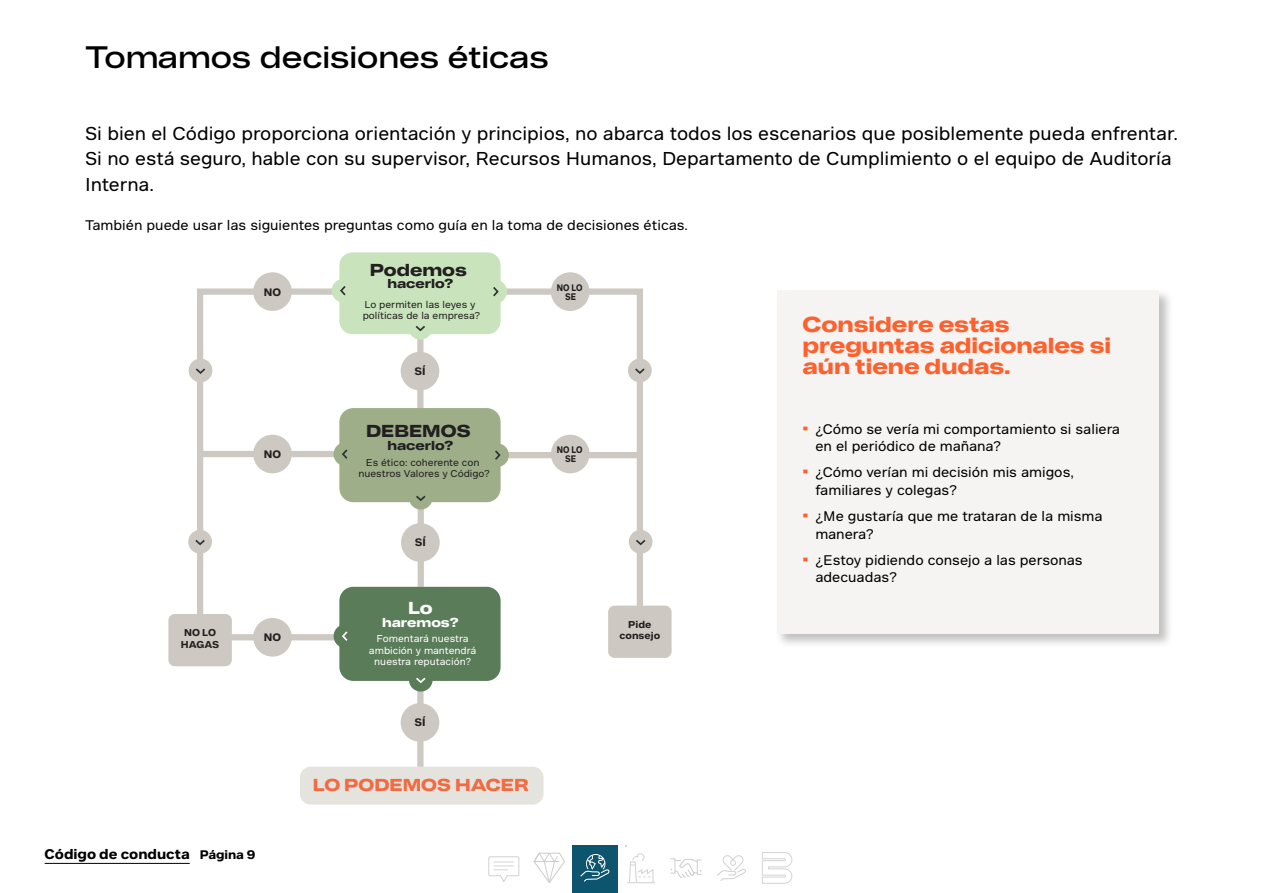
<style>
.page{position:relative;width:1263px;height:893px;background:#fff}
.page>*{position:absolute;margin:0;border:0;box-sizing:border-box;transform-origin:0 0}
.Title_X_X_-_Black_reg{font:30px "Bekaert Headline";color:#000}
.BRO_Title_white_post_it{font:700 21px/21px "Bekaert Headline";color:#ff602c}
.BRO_Intro_text{font:18px/25.5px "Bekaert Text";color:#000}
.t1{font:700 16.8px "Bekaert Headline";color:#231f20}
.t2{font:700 16.8px "Bekaert Headline";color:#f26a40}
.t3{font:700 16.8px "Bekaert Headline";color:#fff}
.BRO_Body_text{font:13.5px/17.5px "Bekaert Text";color:#000}
.t4{font:700 13.5px "Bekaert Text";color:#000}
.t5{font:700 12.6px "Bekaert Headline";color:#231f20}
.t6{font:700 12.6px "Bekaert Headline";letter-spacing:-.005em;color:#fff}
.t7{font:700 10.5px "Bekaert Text";color:#231f20}
.t8{font:9.6px/11.6px "Bekaert Text";color:#231f20}
.t9{font:9.6px/11.6px "Bekaert Text";color:#fff;text-align:center}
.t10{font:700 9.6px/11.6px "Bekaert Text";color:#231f20;text-align:center}
.t11{font:700 9.15px/9.1px "Bekaert Text";color:#231f20;text-align:center;scale:.84 1}
.s1{font-size:12px}
.s2{font-weight:700;font-size:16.5px;color:#ff602c}
</style>
<div class="page">
<div style="left:300px;top:767px;width:243px;height:38px;background:#e5e3de;border-radius:11px"></div>
<div style="left:417px;top:330px;width:6px;height:85px;background:#cdc9c2"></div>
<svg style="left:194px;top:286px;width:152px;height:360px"></svg>
<svg style="left:494px;top:285px;width:152px;height:325px"></svg>
<div style="left:253px;top:272px;width:39px;height:39px;background:#cdc9c2;border-radius:50%"></div>
<div style="left:551px;top:272px;width:38px;height:39px;background:#cdc9c2;border-radius:50%"></div>
<div style="left:608px;top:606px;width:64px;height:52px;background:#cdc9c2;border-radius:6px"></div>
<div style="left:189px;top:359px;width:23px;height:23px;background:#cdc9c2;border-radius:50%"></div>
<svg style="left:196px;top:368px;width:9px;height:6px"></svg>
<div style="left:628px;top:359px;width:24px;height:23px;background:#cdc9c2;border-radius:50%"></div>
<svg style="left:635px;top:368px;width:10px;height:6px"></svg>
<div style="left:401px;top:352px;width:38px;height:38px;background:#cdc9c2;border-radius:50%"></div>
<div style="left:418px;top:501px;width:6px;height:86px;background:#cdc9c2"></div>
<div style="left:401px;top:523px;width:39px;height:39px;background:#cdc9c2;border-radius:50%"></div>
<div style="left:501px;top:452px;width:139px;height:6px;background:#cdc9c2"></div>
<div style="left:551px;top:435px;width:38px;height:38px;background:#cdc9c2;border-radius:50%"></div>
<div style="left:203px;top:451px;width:139px;height:6px;background:#cdc9c2"></div>
<div style="left:339px;top:252px;width:162px;height:82px;background:#c9e4bc;border-radius:13px"></div>
<div style="left:339px;top:408px;width:162px;height:94px;background:#9dae89;border-radius:14px"></div>
<div style="left:253px;top:435px;width:39px;height:38px;background:#cdc9c2;border-radius:50%"></div>
<div style="left:417px;top:681px;width:6px;height:86px;background:#cdc9c2"></div>
<div style="left:401px;top:703px;width:38px;height:39px;background:#cdc9c2;border-radius:50%"></div>
<div style="left:203px;top:634px;width:139px;height:6px;background:#cdc9c2"></div>
<div style="left:253px;top:618px;width:39px;height:39px;background:#cdc9c2;border-radius:50%"></div>
<div style="left:168px;top:614px;width:64px;height:52px;background:#cdc9c2;border-radius:6px"></div>
<div style="left:188px;top:530px;width:24px;height:24px;background:#cdc9c2;border-radius:50%"></div>
<svg style="left:195px;top:540px;width:10px;height:5px"></svg>
<div style="left:629px;top:530px;width:23px;height:24px;background:#cdc9c2;border-radius:50%"></div>
<svg style="left:636px;top:540px;width:9px;height:5px"></svg>
<div style="left:339px;top:587px;width:162px;height:94px;background:#5a7c58;border-radius:14px"></div>
<div style="left:483px;top:280px;width:24px;height:23px;background:#c9e4bc;border-radius:50%"></div>
<svg style="left:493px;top:287px;width:6px;height:9px"></svg>
<div style="left:332px;top:279px;width:23px;height:24px;background:#c9e4bc;border-radius:50%"></div>
<svg style="left:340px;top:286px;width:6px;height:9px"></svg>
<div style="left:408px;top:316px;width:24px;height:24px;background:#c9e4bc;border-radius:50%"></div>
<svg style="left:416px;top:326px;width:9px;height:5px"></svg>
<div style="left:485px;top:443px;width:24px;height:24px;background:#9dae89;border-radius:50%"></div>
<svg style="left:495px;top:450px;width:6px;height:10px"></svg>
<div style="left:334px;top:442px;width:23px;height:24px;background:#9dae89;border-radius:50%"></div>
<svg style="left:342px;top:449px;width:5px;height:10px"></svg>
<div style="left:409px;top:486px;width:24px;height:24px;background:#9dae89;border-radius:50%"></div>
<svg style="left:416px;top:496px;width:9px;height:5px"></svg>
<div style="left:334px;top:624px;width:23px;height:24px;background:#5a7c58;border-radius:50%"></div>
<svg style="left:342px;top:631px;width:5px;height:10px"></svg>
<div style="left:409px;top:668px;width:24px;height:23px;background:#5a7c58;border-radius:50%"></div>
<svg style="left:416px;top:678px;width:9px;height:5px"></svg>
<div style="left:776px;top:288px;width:397px;height:360px;background:#000;opacity:.25"></div>
<div style="left:777px;top:291px;width:382px;height:343px;background:#f5f4f2"></div>
<svg style="left:488px;top:856px;width:32px;height:26px"></svg>
<svg style="left:533px;top:852px;width:32px;height:31px"></svg>
<svg style="left:627px;top:853px;width:28px;height:31px"></svg>
<svg style="left:717px;top:855px;width:29px;height:26px"></svg>
<svg style="left:670px;top:858px;width:32px;height:20px"></svg>
<svg style="left:762px;top:852px;width:30px;height:32px"></svg>
<div style="left:572px;top:845px;width:46px;height:48px;background:#0d546f"></div>
<svg style="left:580px;top:854px;width:30px;height:28px"></svg>
<hr style="left:45px;top:863px;width:145px;height:1px;background:#000">
<p class="Title_X_X_-_Black_reg" style="left:85px;top:38px;width:465px">Tomamos decisiones éticas</p>
<p class="BRO_Intro_text" style="left:85px;top:121px;width:1094px">Si bien el Código proporciona orientación y principios, no abarca todos los escenarios que posiblemente pueda enfrentar.<br>Si no está seguro, hable con su supervisor, Recursos Humanos, Departamento de Cumplimiento o el equipo de Auditoría<br>Interna.</p>
<p class="BRO_Body_text" style="left:85px;top:216px;width:604px">También puede usar las siguientes preguntas como guía en la toma de decisiones éticas.</p>
<p class="t10" style="left:181px;top:627px;width:40px">NO LO<br>HAGAS</p>
<p class="t1" style="left:370px;top:258px;width:99px">Podemos</p>
<p class="t5" style="left:388px;top:275px;width:67px">hacerlo?</p>
<p class="t7" style="left:264px;top:285px;width:19px">NO</p>
<p class="t11" style="left:557px;top:283px;width:32px">NO LO<br>SE</p>
<p class="t8" style="left:363px;top:299px;width:119px">Lo permiten las leyes y políticas de la empresa?</p>
<p class="t7" style="left:264px;top:447px;width:19px">NO</p>
<p class="t7" style="left:264px;top:631px;width:19px">NO</p>
<p class="t7" style="left:414px;top:364px;width:13px">SÍ</p>
<p class="t1" style="left:366px;top:420px;width:106px">DEBEMOS</p>
<p class="t5" style="left:388px;top:437px;width:67px">hacerlo?</p>
<p class="t8" style="left:358px;top:456px;width:133px;text-align:center">Es ético: coherente con nuestros Valores y Código?</p>
<p class="t7" style="left:415px;top:536px;width:13px">SÍ</p>
<p class="t3" style="left:408px;top:597px;width:26px">Lo</p>
<p class="t6" style="left:382px;top:614px;width:78px">haremos?</p>
<p class="t9" style="left:369px;top:633px;width:109px">Fomentará nuestra ambición y mantendrá nuestra reputación?</p>
<p class="t7" style="left:414px;top:716px;width:13px">SÍ</p>
<p class="t2" style="left:313px;top:773px;width:218px">LO PODEMOS HACER</p>
<p class="t11" style="left:557px;top:445px;width:32px">NO LO<br>SE</p>
<p class="t4" style="left:45px;top:845px;width:212px">Código de conducta <span class="s1">Página 9</span></p>
<p class="t10" style="left:619px;top:619px;width:42px">Pide consejo</p>
<p class="BRO_Title_white_post_it" style="left:802px;top:314px;width:310px">Considere estas preguntas adicionales si aún tiene dudas.</p>
<p class="BRO_Body_text" style="left:815px;top:420px;width:306px;text-indent:-13px"><span class="s2">•</span> ¿Cómo se vería mi comportamiento si saliera en el periódico de mañana?</p>
<p class="BRO_Body_text" style="left:815px;top:464px;width:260px;text-indent:-13px"><span class="s2">•</span> ¿Cómo verían mi decisión mis amigos, familiares y colegas?</p>
<p class="BRO_Body_text" style="left:815px;top:507px;width:289px;text-indent:-13px"><span class="s2">•</span> ¿Me gustaría que me trataran de la misma manera?</p>
<p class="BRO_Body_text" style="left:815px;top:551px;width:269px;text-indent:-13px"><span class="s2">•</span> ¿Estoy pidiendo consejo a las personas adecuadas?</p>
</div>
